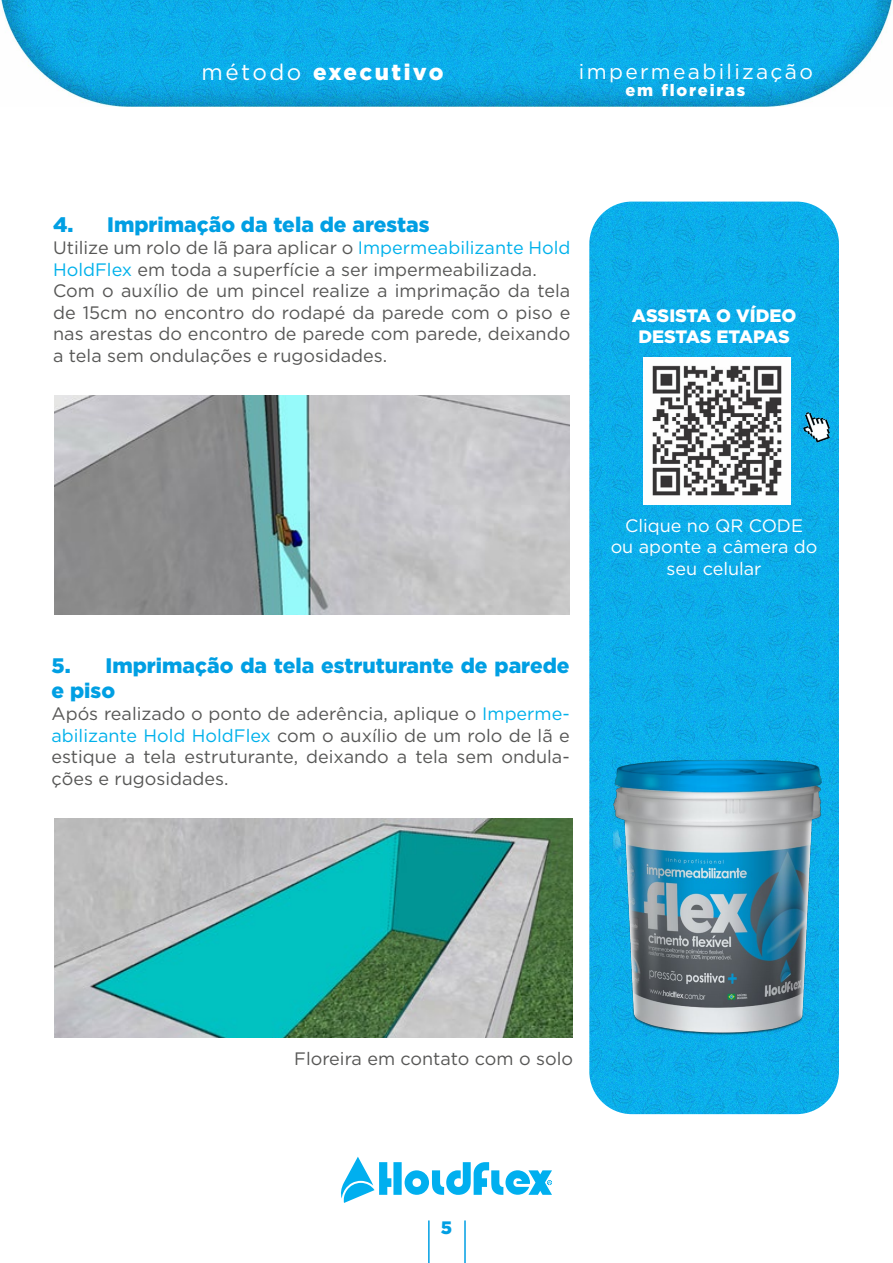
<style>
.page{position:relative;width:893px;height:1263px;background:#fff}
.page>*{position:absolute;margin:0;border:0;box-sizing:border-box;transform-origin:0 0}
.t1{font:900 22.5px "Gotham";letter-spacing:.11em;color:#fff}
.t2{font:900 21px/25.2px "Gotham";color:#009fe3}
.t3{font:21px "Gotham";letter-spacing:.11em;color:#fff}
.t4{font:18px/21.6px "Gotham";color:#575756}
.t5{font:18px/21.6px "Gotham";color:#fff;text-align:center}
.t6{font:900 18px/21.6px "Gotham";letter-spacing:-.005em;color:#fff;text-align:center}
.t7{font:900 18px "Gotham";color:#009fe3}
.t8{font:900 16.5px "Gotham";letter-spacing:.11em;color:#fff}
.s1{font-weight:400}
.s2{color:#00b1eb}
</style>
<div class="page">
<img style="left:1px;top:0;width:892px;height:106px">
<svg style="left:341px;top:1157px;width:211px;height:46px"></svg>
<hr style="left:428px;top:1220px;width:2px;height:43px;background:#009fe3">
<hr style="left:464px;top:1220px;width:2px;height:43px;background:#009fe3">
<img style="left:589px;top:202px;width:250px;height:912px">
<img style="left:643px;top:357px;width:147px;height:147px">
<img style="left:803px;top:413px;width:26px;height:30px">
<img style="left:613px;top:758px;width:209px;height:277px">
<img style="left:54px;top:396px;width:516px;height:219px">
<img style="left:55px;top:818px;width:517px;height:219px">
<p class="t1" style="left:201px;top:59px;width:243px"><span class="s1">método</span> executivo</p>
<p class="t3" style="left:579px;top:60px;width:235px">impermeabilização</p>
<p class="t8" style="left:625px;top:81px;width:121px">em floreiras</p>
<p class="t2" style="left:53px;top:212px;width:378px">4. Imprimação da tela de arestas</p>
<p class="t4" style="left:53px;top:236px;width:519px">Utilize um rolo de lã para aplicar o <span class="s2">Impermeabilizante Hold HoldFlex</span> em toda a superfície a ser impermeabilizada.<br>Com o auxílio de um pincel realize a imprimação da tela de 15cm no encontro do rodapé da parede com o piso e nas arestas do encontro de parede com parede, deixando a tela sem ondulações e rugosidades.</p>
<p class="t6" style="left:632px;top:304px;width:166px">ASSISTA O VÍDEO<br>DESTAS ETAPAS</p>
<p class="t2" style="left:52px;top:653px;width:520px">5. Imprimação da tela estruturante de parede e piso</p>
<p class="t4" style="left:52px;top:702px;width:520px;text-align:justify">Após realizado o ponto de aderência, aplique o <span class="s2">Imperme&shy;abilizante Hold HoldFlex</span> com o auxílio de um rolo de lã e estique a tela estruturante, deixando a tela sem ondula&shy;ções e rugosidades.</p>
<p class="t5" style="left:611px;top:514px;width:208px">Clique no QR CODE<br>ou aponte a câmera do seu celular</p>
<p class="t4" style="left:294px;top:1048px;width:280px">Floreira em contato com o solo</p>
<p class="t7" style="left:441px;top:1217px;width:13px">5</p>
</div>
